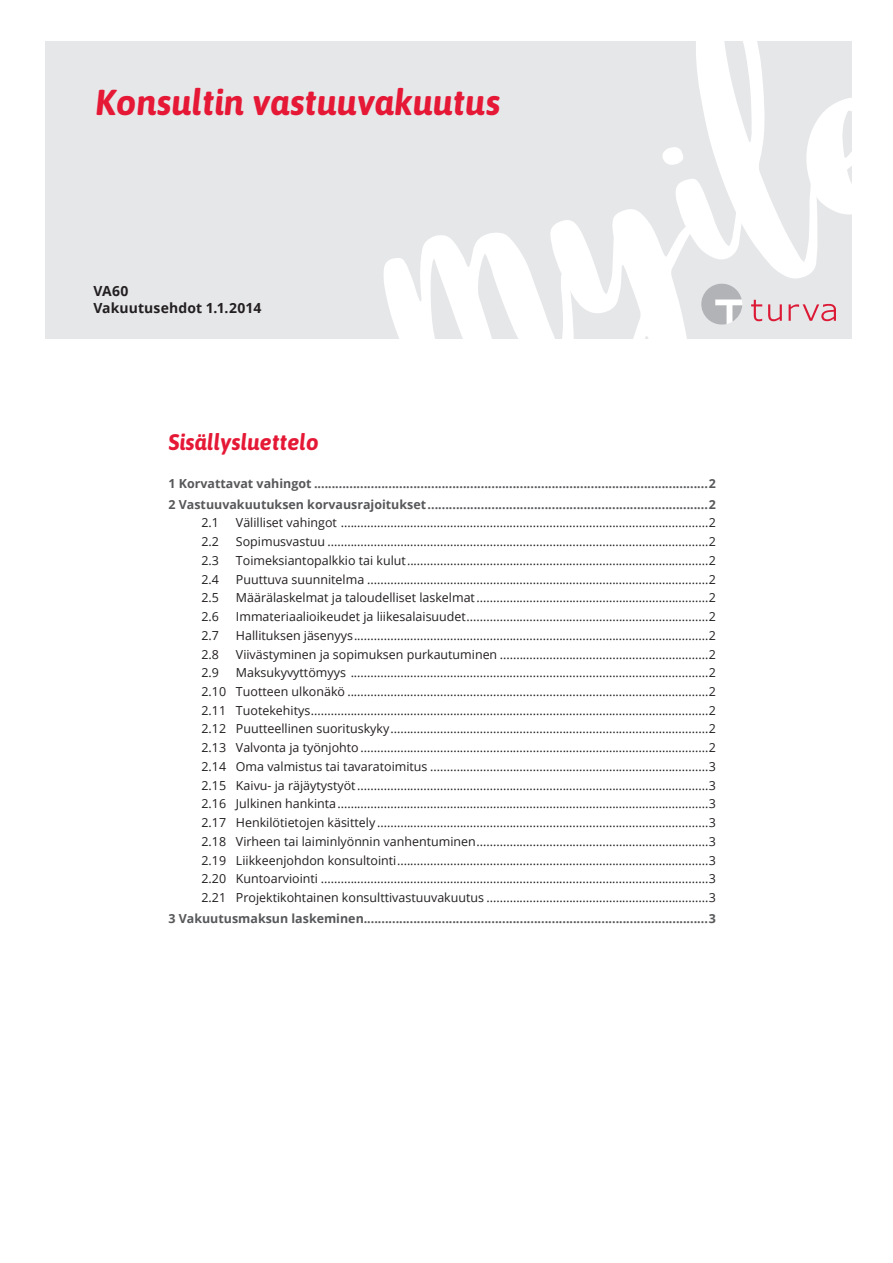
<style>
.page{position:relative;width:893px;height:1263px;background:#fff}
.page>*{position:absolute;margin:0;border:0;box-sizing:border-box;transform-origin:0 0}
._0_Kansi_Otsikko{font:italic 700 36px "Asap";color:#e51836}
._1_Pääotsikko_ilman{font:italic 700 22.5px "Asap";color:#e51836}
._0_Takakansi_Väliots{font:700 13.95px/17.2px "Open Sans";letter-spacing:.01em;color:#231f20}
.t1{font:12.45px "Open Sans";color:#231f20}
.t2{font:700 12.45px "Open Sans";color:#57585a}
</style>
<div class="page">
<div style="left:45px;top:42px;width:807px;height:297px;background:#e6e7e9"></div>
<svg style="left:383px;top:41px;width:469px;height:298px"></svg>
<p class="_0_Kansi_Otsikko" style="left:96px;top:78px;width:406px">Konsultin vastuuvakuutus</p>
<p class="_0_Takakansi_Väliots" style="left:93px;top:282px;width:169px">VA60<br>Vakuutusehdot 1.1.2014</p>
<p class="_1_Pääotsikko_ilman" style="left:168px;top:427px;width:152px">Sisällysluettelo</p>
<p class="t2" style="left:168px;top:474px;width:549px">1 Korvattavat vahingot ...............................................................................................................2</p>
<p class="t2" style="left:168px;top:495px;width:549px">2 Vastuuvakuutuksen korvausrajoitukset ...............................................................................2</p>
<p class="t1" style="left:201px;top:514px;width:19px">2.1</p>
<p class="t1" style="left:236px;top:514px;width:482px">Välilliset vahingot ...............................................................................................................2</p>
<p class="t1" style="left:201px;top:533px;width:19px">2.2</p>
<p class="t1" style="left:236px;top:533px;width:482px">Sopimusvastuu ...................................................................................................................2</p>
<p class="t1" style="left:201px;top:552px;width:19px">2.3</p>
<p class="t1" style="left:236px;top:552px;width:482px">Toimeksiantopalkkio tai kulut...........................................................................................2</p>
<p class="t1" style="left:201px;top:570px;width:19px">2.4</p>
<p class="t1" style="left:236px;top:570px;width:482px">Puuttuva suunnitelma .......................................................................................................2</p>
<p class="t1" style="left:201px;top:589px;width:19px">2.5</p>
<p class="t1" style="left:236px;top:589px;width:482px">Määrälaskelmat ja taloudelliset laskelmat......................................................................2</p>
<p class="t1" style="left:201px;top:608px;width:19px">2.6</p>
<p class="t1" style="left:236px;top:608px;width:482px">Immateriaalioikeudet ja liikesalaisuudet.........................................................................2</p>
<p class="t1" style="left:201px;top:627px;width:19px">2.7</p>
<p class="t1" style="left:236px;top:627px;width:482px">Hallituksen jäsenyys...........................................................................................................2</p>
<p class="t1" style="left:201px;top:645px;width:19px">2.8</p>
<p class="t1" style="left:236px;top:645px;width:482px">Viivästyminen ja sopimuksen purkautuminen ...............................................................2</p>
<p class="t1" style="left:201px;top:664px;width:19px">2.9</p>
<p class="t1" style="left:236px;top:664px;width:482px">Maksukyvyttömyys ............................................................................................................2</p>
<p class="t1" style="left:201px;top:683px;width:516px">2.10 Tuotteen ulkonäkö .............................................................................................................2</p>
<p class="t1" style="left:201px;top:702px;width:516px">2.11 Tuotekehitys........................................................................................................................2</p>
<p class="t1" style="left:201px;top:720px;width:516px">2.12 Puutteellinen suorituskyky................................................................................................2</p>
<p class="t1" style="left:201px;top:739px;width:516px">2.13 Valvonta ja työnjohto.........................................................................................................2</p>
<p class="t1" style="left:201px;top:758px;width:516px">2.14 Oma valmistus tai tavaratoimitus ....................................................................................3</p>
<p class="t1" style="left:201px;top:776px;width:516px">2.15 Kaivu- ja räjäytystyöt..........................................................................................................3</p>
<p class="t1" style="left:201px;top:795px;width:516px">2.16 Julkinen hankinta................................................................................................................3</p>
<p class="t1" style="left:201px;top:814px;width:516px">2.17 Henkilötietojen käsittely ....................................................................................................3</p>
<p class="t1" style="left:201px;top:833px;width:516px">2.18 Virheen tai laiminlyönnin vanhentuminen......................................................................3</p>
<p class="t1" style="left:201px;top:851px;width:516px">2.19 Liikkeenjohdon konsultointi..............................................................................................3</p>
<p class="t1" style="left:201px;top:870px;width:516px">2.20 Kuntoarviointi .....................................................................................................................3</p>
<p class="t1" style="left:201px;top:889px;width:516px">2.21 Projektikohtainen konsulttivastuuvakuutus ...................................................................3</p>
<p class="t2" style="left:168px;top:909px;width:549px">3 Vakuutusmaksun laskeminen.................................................................................................3</p>
</div>
